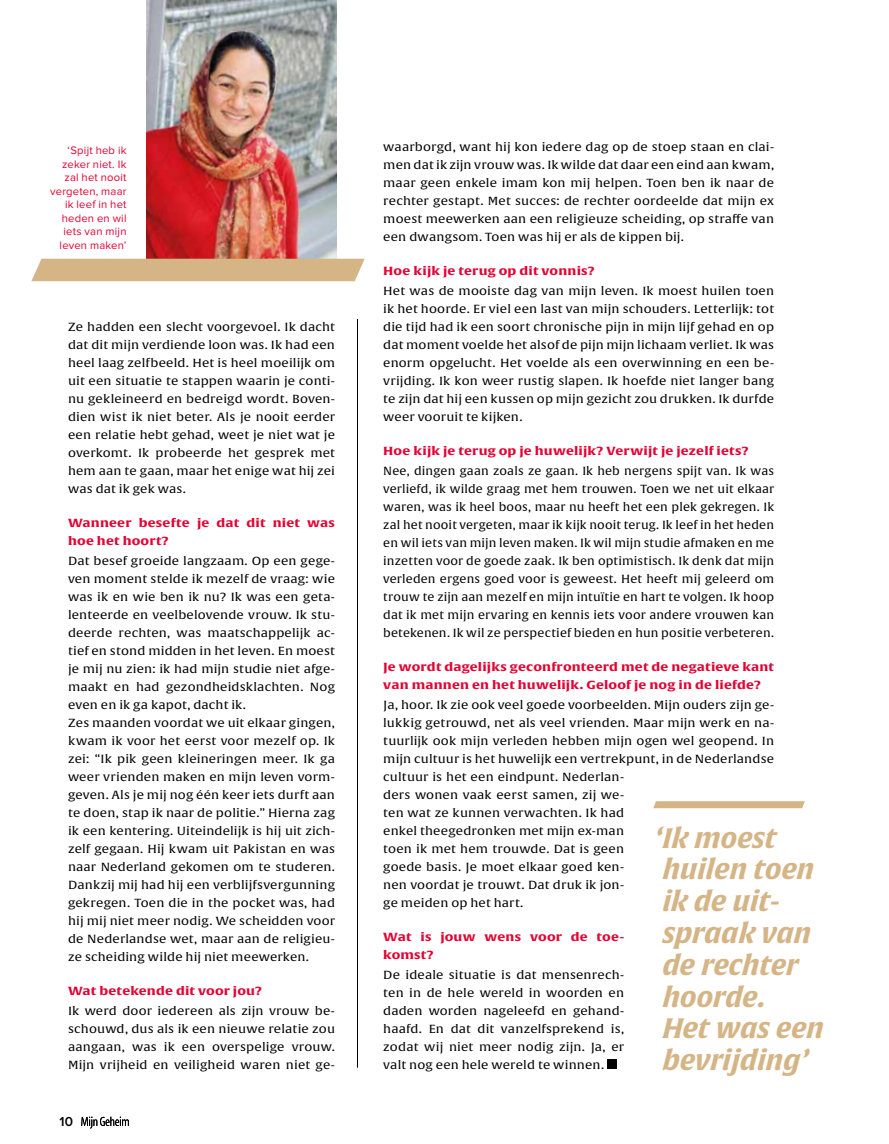
<style>
.page{position:relative;width:889px;height:1144px;background:#fff}
.page>*{position:absolute;margin:0;border:0;box-sizing:border-box;transform-origin:0 0}
.t1{font:italic 700 27.6px/31.8px "Alverata PE";color:#d5b586}
.t2{font:600 13.5px "Proxima Nova";color:#000}
.t3{font:11.55px/18px "Alverata PE";letter-spacing:.01em;color:#000;text-align:justify;scale:1.1 1}
.t4{font:11.55px/18px "Alverata PE";letter-spacing:.01em;color:#000;text-align:justify;scale:1.05 1}
.t5{font:700 11.55px/18px "Alverata PE";letter-spacing:.01em;color:#e40233;scale:1.15 1}
.t6{font:11.25px/13.5px "Proxima Nova";letter-spacing:.02em;color:#e40233;text-align:right}
</style>
<div class="page">
<svg style="left:81px;top:1116px;width:48px;height:12px"></svg>
<div style="left:607px;top:1059px;width:9px;height:10px;background:#000"></div>
<img style="left:146px;top:0;width:190px;height:259px">
<div style="left:31px;top:259px;width:334px;height:22px;background:#d5b586"></div>
<hr style="left:357px;top:319px;width:1px;height:748px;background:#000">
<svg style="left:653px;top:801px;width:152px;height:7px"></svg>
<p class="t6" style="left:50px;top:144px;width:78px">‘Spijt heb ik zeker niet. Ik zal het nooit vergeten, maar ik leef in het heden en wil iets van mijn leven maken’</p>
<p class="t3" style="left:68px;top:318px;width:244px">Ze hadden een slecht voorgevoel. Ik dacht dat dit mijn verdiende loon was. Ik had een heel laag zelfbeeld. Het is heel moeilijk om uit een situatie te stappen waarin je conti&shy;nu gekleineerd en bedreigd wordt. Boven&shy;dien wist ik niet beter. Als je nooit eerder een relatie hebt gehad, weet je niet wat je overkomt. Ik probeerde het gesprek met hem aan te gaan, maar het enige wat hij zei was dat ik gek was.</p>
<p class="t5" style="left:68px;top:514px;width:234px">Wanneer besefte je dat dit niet was hoe het hoort?</p>
<p class="t3" style="left:68px;top:552px;width:244px;text-align:left">Dat besef groeide langzaam. Op een gege&shy;ven moment stelde ik mezelf de vraag: wie was ik en wie ben ik nu? Ik was een geta&shy;lenteerde en veelbelovende vrouw. Ik stu&shy;deerde rechten, was maatschappelijk ac&shy;tief en stond midden in het leven. En moest je mij nu zien: ik had mijn studie niet afge&shy;maakt en had gezondheidsklachten. Nog even en ik ga kapot, dacht ik.<br>Zes maanden voordat we uit elkaar gingen, kwam ik voor het eerst voor mezelf op. Ik zei: “Ik pik geen kleineringen meer. Ik ga weer vrienden maken en mijn leven vorm&shy;geven. Als je mij nog één keer iets durft aan te doen, stap ik naar de politie.” Hierna zag ik een kentering. Uiteindelijk is hij uit zich&shy;zelf gegaan. Hij kwam uit Pakistan en was naar Nederland gekomen om te studeren.<br>Dankzij mij had hij een verblijfsvergunning gekregen. Toen die in the pocket was, had hij mij niet meer nodig. We scheidden voor de Nederlandse wet, maar aan de religieu&shy;ze scheiding wilde hij niet meewerken.</p>
<p class="t5" style="left:68px;top:982px;width:170px">Wat betekende dit voor jou?</p>
<p class="t3" style="left:68px;top:1002px;width:244px">Ik werd door iedereen als zijn vrouw be&shy;schouwd, dus als ik een nieuwe relatie zou aangaan, was ik een overspelige vrouw.<br>Mijn vrijheid en veiligheid waren niet ge-</p>
<p class="t2" style="left:60px;top:1114px;width:15px">10</p>
<p class="t3" style="left:383px;top:138px;width:357px">waarborgd, want hij kon iedere dag op de stoep staan en clai&shy;men dat ik zijn vrouw was. Ik wilde dat daar een eind aan kwam, maar geen enkele imam kon mij helpen. Toen ben ik naar de rechter gestapt. Met succes: de rechter oordeelde dat mijn ex moest meewerken aan een religieuze scheiding, op straffe van een dwangsom. Toen was hij er als de kippen bij.</p>
<p class="t5" style="left:383px;top:262px;width:185px">Hoe kijk je terug op dit vonnis?</p>
<p class="t3" style="left:383px;top:282px;width:357px">Het was de mooiste dag van mijn leven. Ik moest huilen toen ik het hoorde. Er viel een last van mijn schouders. Letterlijk: tot die tijd had ik een soort chronische pijn in mijn lijf gehad en op dat moment voelde het alsof de pijn mijn lichaam verliet. Ik was enorm opgelucht. Het voelde als een overwinning en een be&shy;vrijding. Ik kon weer rustig slapen. Ik hoefde niet langer bang te zijn dat hij een kussen op mijn gezicht zou drukken. Ik durfde weer vooruit te kijken.</p>
<p class="t5" style="left:383px;top:442px;width:319px">Hoe kijk je terug op je huwelijk? Verwijt je jezelf iets?</p>
<p class="t4" style="left:383px;top:462px;width:374px">Nee, dingen gaan zoals ze gaan. Ik heb nergens spijt van. Ik was verliefd, ik wilde graag met hem trouwen. Toen we net uit elkaar waren, was ik heel boos, maar nu heeft het een plek gekregen. Ik zal het nooit vergeten, maar ik kijk nooit terug. Ik leef in het heden en wil iets van mijn leven maken. Ik wil mijn studie afmaken en me inzetten voor de goede zaak. Ik ben optimistisch. Ik denk dat mijn verleden ergens goed voor is geweest. Het heeft mij geleerd om trouw te zijn aan mezelf en mijn intuïtie en hart te volgen. Ik hoop dat ik met mijn ervaring en kennis iets voor andere vrouwen kan betekenen. Ik wil ze perspectief bieden en hun positie verbeteren.</p>
<p class="t5" style="left:383px;top:658px;width:341px">Je wordt dagelijks geconfronteerd met de negatieve kant van mannen en het huwelijk. Geloof je nog in de liefde?</p>
<p class="t3" style="left:383px;top:696px;width:357px;text-align:left">Ja, hoor. Ik zie ook veel goede voorbeelden. Mijn ouders zijn ge&shy;lukkig getrouwd, net als veel vrienden. Maar mijn werk en na&shy;tuurlijk ook mijn verleden hebben mijn ogen wel geopend. In mijn cultuur is het huwelijk een vertrekpunt, in de Nederlandse cultuur is het een eindpunt. Nederlan-<br>ders wonen vaak eerst samen, zij we-<br>ten wat ze kunnen verwachten. Ik had<br>enkel theegedronken met mijn ex-man<br>toen ik met hem trouwde. Dat is geen<br>goede basis. Je moet elkaar goed ken-<br>nen voordat je trouwt. Dat druk ik jon-<br>ge meiden op het hart.</p>
<p class="t5" style="left:383px;top:928px;width:211px">Wat is jouw wens voor de toe&shy;komst?</p>
<p class="t3" style="left:383px;top:966px;width:220px">De ideale situatie is dat mensenrech&shy;ten in de hele wereld in woorden en daden worden nageleefd en gehand&shy;haafd. En dat dit vanzelfsprekend is, zodat wij niet meer nodig zijn. Ja, er valt nog een hele wereld te winnen.</p>
<h1 class="t1" style="left:654px;top:822px;width:175px">‘Ik moest huilen toen ik de uit&shy;spraak van de rechter hoorde.<br>Het was een bevrijding’</h1>
</div>
